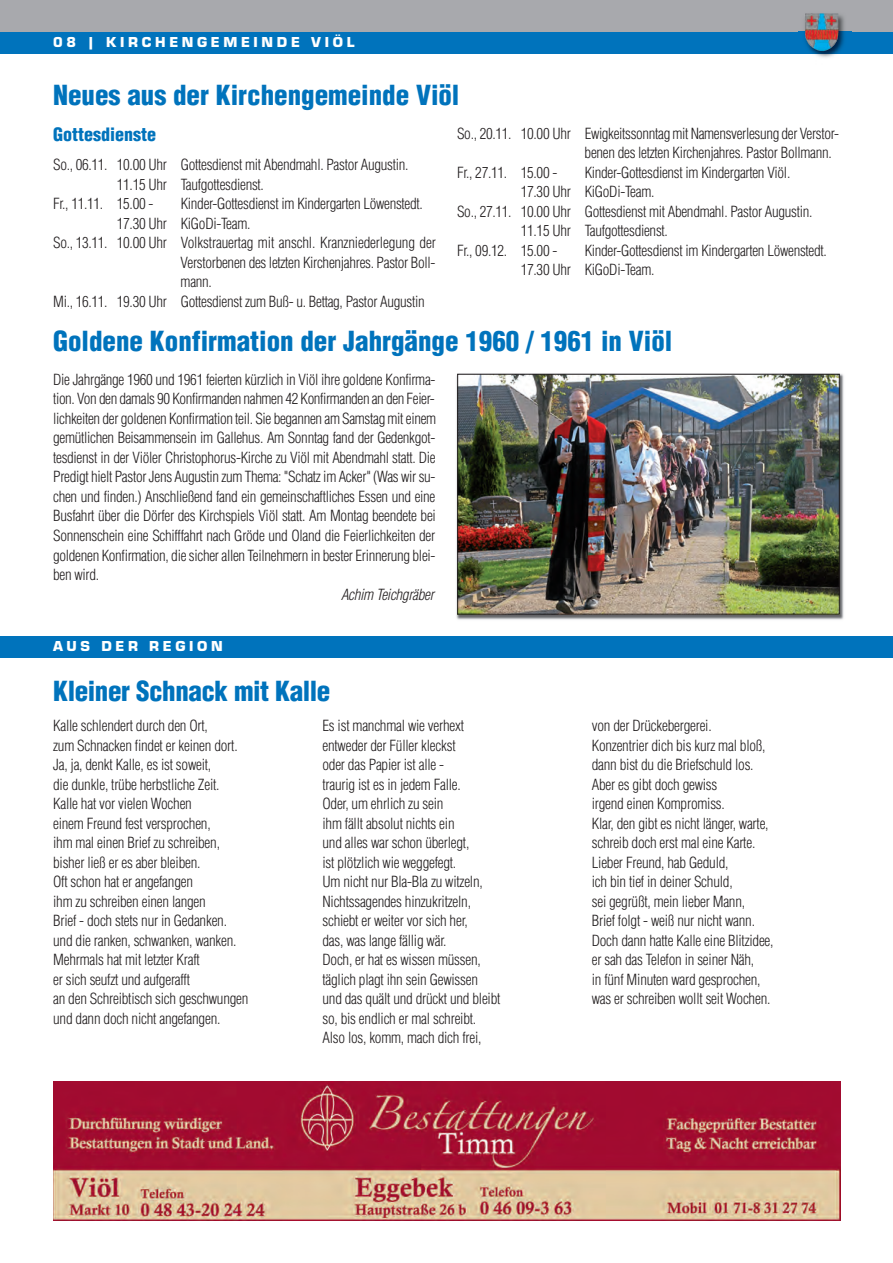
<style>
.page{position:relative;width:893px;height:1263px;background:#fff}
.page>*{position:absolute;margin:0;border:0;box-sizing:border-box;transform-origin:0 0}
.t1{font:900 condensed 27px "Helvetica";color:#0073bc}
.t2{font:900 condensed 18px "Helvetica";color:#0073bc}
.t3{font:300 condensed 15px/19.5px "Helvetica";letter-spacing:-.015em;color:#231f20}
.t4{font:15px "Eurostile T Blac";letter-spacing:.25em;color:#fff}
.t5{font:italic 300 condensed 15px "Helvetica";letter-spacing:-.02em;color:#231f20}
</style>
<div class="page">
<div style="left:0;top:0;width:893px;height:43px;background:#a8a9ad"></div>
<div style="left:0;top:32px;width:893px;height:21px;background:#0073bc"></div>
<div style="left:0;top:636px;width:893px;height:22px;background:#0073bc"></div>
<img style="left:799px;top:13px;width:52px;height:45px">
<img style="left:805px;top:13px;width:33px;height:38px">
<img style="left:53px;top:1082px;width:787px;height:138px">
<img style="left:456px;top:373px;width:388px;height:247px">
<img style="left:459px;top:376px;width:379px;height:237px">
<div style="left:457px;top:374px;width:383px;height:241px;border:1px solid #231f20"></div>
<p class="t4" style="left:53px;top:33px;width:303px">08 | KIRCHENGEMEINDE VIÖL</p>
<h1 class="t1" style="left:53px;top:80px;width:408px">Neues aus der Kirchengemeinde Viöl</h1>
<p class="t2" style="left:53px;top:124px;width:104px">Gottesdienste</p>
<p class="t3" style="left:53px;top:155px;width:357px">So., 06.11. 10.00 Uhr Gottesdienst mit Abendmahl. Pastor Augustin.</p>
<p class="t3" style="left:117px;top:175px;width:148px">11.15 Uhr Taufgottesdienst.</p>
<p class="t3" style="left:53px;top:194px;width:102px">Fr., 11.11. 15.00 -</p>
<p class="t3" style="left:181px;top:194px;width:244px">Kinder-Gottesdienst im Kindergarten Löwenstedt.</p>
<p class="t3" style="left:117px;top:214px;width:135px">17.30 Uhr KiGoDi-Team.</p>
<p class="t3" style="left:53px;top:233px;width:384px">So., 13.11. 10.00 Uhr Volkstrauertag mit anschl. Kranzniederlegung der</p>
<p class="t3" style="left:181px;top:253px;width:256px">Verstorbenen des letzten Kirchenjahres. Pastor Boll-</p>
<p class="t3" style="left:181px;top:272px;width:33px">mann.</p>
<p class="t3" style="left:53px;top:292px;width:373px">Mi., 16.11. 19.30 Uhr Gottesdienst zum Buß- u. Bettag, Pastor Augustin</p>
<p class="t3" style="left:457px;top:124px;width:383px">So., 20.11. 10.00 Uhr Ewigkeitssonntag mit Namensverlesung der Verstor-</p>
<p class="t3" style="left:585px;top:143px;width:249px">benen des letzten Kirchenjahres. Pastor Bollmann.</p>
<p class="t3" style="left:457px;top:163px;width:102px">Fr., 27.11. 15.00 -</p>
<p class="t3" style="left:585px;top:163px;width:207px">Kinder-Gottesdienst im Kindergarten Viöl.</p>
<p class="t3" style="left:521px;top:182px;width:135px">17.30 Uhr KiGoDi-Team.</p>
<p class="t3" style="left:457px;top:202px;width:357px">So., 27.11. 10.00 Uhr Gottesdienst mit Abendmahl. Pastor Augustin.</p>
<p class="t3" style="left:521px;top:221px;width:148px">11.15 Uhr Taufgottesdienst.</p>
<p class="t3" style="left:457px;top:241px;width:102px">Fr., 09.12. 15.00 -</p>
<p class="t3" style="left:521px;top:241px;width:307px;text-indent:64px">Kinder-Gottesdienst im Kindergarten Löwenstedt.<br>17.30 Uhr KiGoDi-Team.</p>
<h1 class="t1" style="left:53px;top:326px;width:621px">Goldene Konfirmation der Jahrgänge 1960 / 1961 in Viöl</h1>
<p class="t3" style="left:53px;top:370px;width:385px;text-align:justify">Die Jahrgänge 1960 und 1961 feierten kürzlich in Viöl ihre goldene Konfirma&shy;tion. Von den damals 90 Konfirmanden nahmen 42 Konfirmanden an den Feier&shy;lichkeiten der goldenen Konfirmation teil. Sie begannen am Samstag mit einem gemütlichen Beisammensein im Gallehus. Am Sonntag fand der Gedenkgot&shy;tesdienst in der Viöler Christophorus-Kirche zu Viöl mit Abendmahl statt. Die Predigt hielt Pastor Jens Augustin zum Thema: "Schatz im Acker" (Was wir su&shy;chen und finden.) Anschließend fand ein gemeinschaftliches Essen und eine Busfahrt über die Dörfer des Kirchspiels Viöl statt. Am Montag beendete bei Sonnenschein eine Schifffahrt nach Gröde und Oland die Feierlichkeiten der goldenen Konfirmation, die sicher allen Teilnehmern in bester Erinnerung blei&shy;ben wird.</p>
<p class="t5" style="left:341px;top:585px;width:94px">Achim Teichgräber</p>
<p class="t4" style="left:53px;top:637px;width:171px">AUS DER REGION</p>
<h1 class="t1" style="left:53px;top:675px;width:279px">Kleiner Schnack mit Kalle</h1>
<p class="t3" style="left:53px;top:716px;width:197px">Kalle schlendert durch den Ort,<br>zum Schnacken findet er keinen dort.<br>Ja, ja, denkt Kalle, es ist soweit,<br>die dunkle, trübe herbstliche Zeit.<br>Kalle hat vor vielen Wochen<br>einem Freund fest versprochen,<br>ihm mal einen Brief zu schreiben, bisher ließ er es aber bleiben.<br>Oft schon hat er angefangen<br>ihm zu schreiben einen langen<br>Brief - doch stets nur in Gedanken. und die ranken, schwanken, wanken.<br>Mehrmals hat mit letzter Kraft<br>er sich seufzt und aufgerafft<br>an den Schreibtisch sich geschwungen und dann doch nicht angefangen.</p>
<p class="t3" style="left:322px;top:716px;width:180px">Es ist manchmal wie verhext entweder der Füller kleckst<br>oder das Papier ist alle -<br>traurig ist es in jedem Falle.<br>Oder, um ehrlich zu sein<br>ihm fällt absolut nichts ein<br>und alles war schon überlegt,<br>ist plötzlich wie weggefegt.<br>Um nicht nur Bla-Bla zu witzeln,<br>Nichtssagendes hinzukritzeln, schiebt er weiter vor sich her,<br>das, was lange fällig wär.<br>Doch, er hat es wissen müssen, täglich plagt ihn sein Gewissen und das quält und drückt und bleibt so, bis endlich er mal schreibt.<br>Also los, komm, mach dich frei,</p>
<p class="t3" style="left:592px;top:716px;width:183px">von der Drückebergerei.<br>Konzentrier dich bis kurz mal bloß, dann bist du die Briefschuld los.<br>Aber es gibt doch gewiss<br>irgend einen Kompromiss.<br>Klar, den gibt es nicht länger, warte, schreib doch erst mal eine Karte.<br>Lieber Freund, hab Geduld,<br>ich bin tief in deiner Schuld,<br>sei gegrüßt, mein lieber Mann,<br>Brief folgt - weiß nur nicht wann.<br>Doch dann hatte Kalle eine Blitzidee, er sah das Telefon in seiner Näh,<br>in fünf Minuten ward gesprochen, was er schreiben wollt seit Wochen.</p>
</div>
